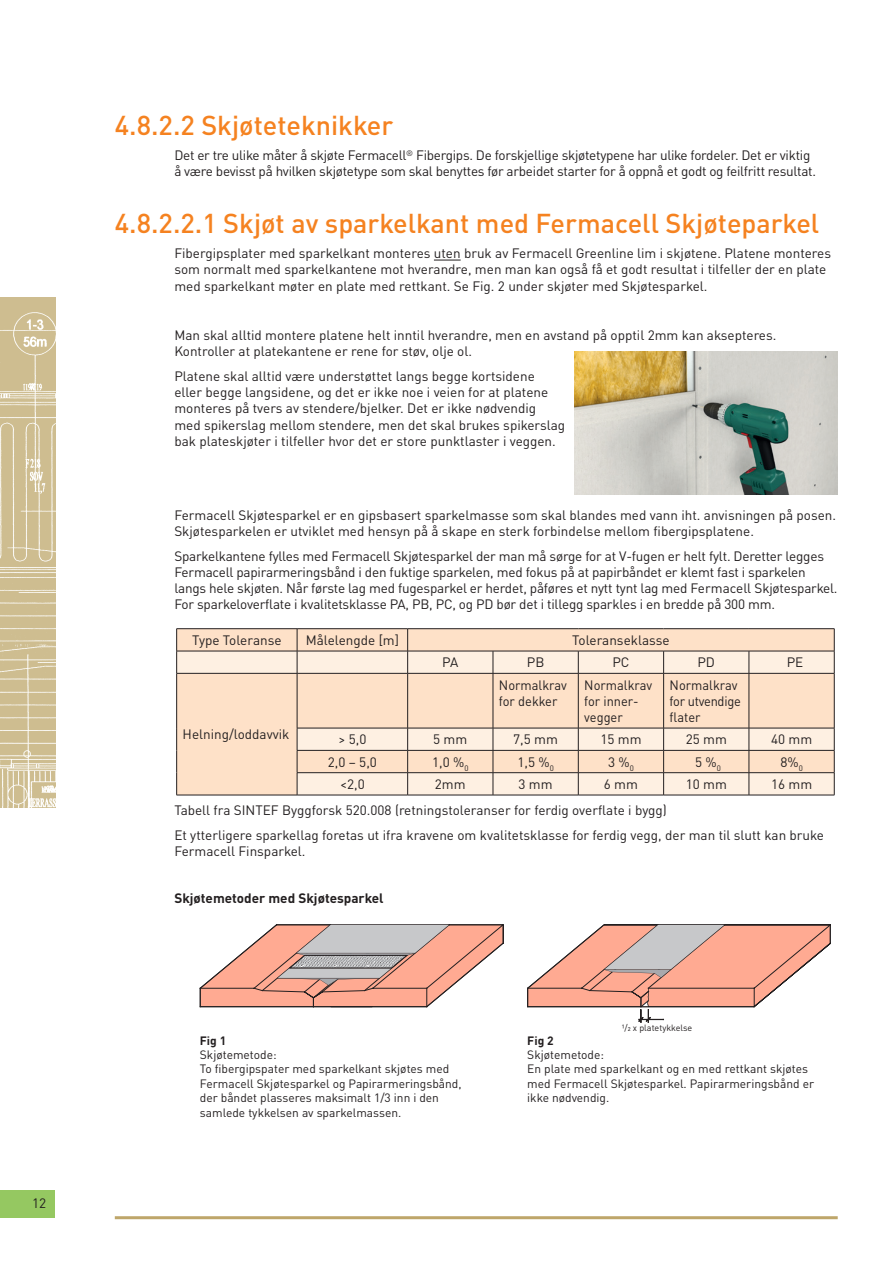
<style>
.page{position:relative;width:893px;height:1263px;background:#fff}
.page>*{position:absolute;margin:0;border:0;box-sizing:border-box;transform-origin:0 0}
.t1{font:500 27px "DINOT";color:#f58220}
.t2{font:13.5px/16.2px "DINOT";color:#231f20}
.t3{font:13.5px/16.2px "DINOT";letter-spacing:-.02em;color:#231f20}
.t4{font:13.5px/16.2px "DINOT";color:#231f20;scale:.95 1}
.t5{font:700 13.5px "DINOT";color:#231f20}
.t6{font:12px/14.4px "DINOT";color:#231f20}
.t7{font:700 12px "DINOT";color:#231f20}
.t8{font:9px "DINOT";color:#231f20}
</style>
<div class="page">
<hr style="left:115px;top:1216px;width:723px;height:3px;background:#bea66a">
<div style="left:0;top:1191px;width:54px;height:27px;background:#95c861"></div>
<img style="left:0;top:298px;width:55px;height:510px">
<svg style="left:434px;top:260px;width:27px;height:1px"></svg>
<img style="left:574px;top:352px;width:264px;height:142px">
<svg style="left:177px;top:629px;width:657px;height:22px;background:#f6dac2"></svg>
<svg style="left:177px;top:652px;width:657px;height:143px;background:#fbe4d0"></svg>
<hr style="left:176px;top:628px;width:121px;height:1px;background:#231f20">
<hr style="left:297px;top:628px;width:111px;height:1px;background:#231f20">
<hr style="left:408px;top:628px;width:85px;height:1px;background:#231f20">
<hr style="left:493px;top:628px;width:85px;height:1px;background:#231f20">
<hr style="left:578px;top:628px;width:86px;height:1px;background:#231f20">
<hr style="left:664px;top:628px;width:85px;height:1px;background:#231f20">
<hr style="left:749px;top:628px;width:85px;height:1px;background:#231f20">
<hr style="left:176px;top:651px;width:121px;height:1px;background:#231f20">
<svg style="left:176px;top:629px;width:1px;height:44px"></svg>
<hr style="left:297px;top:651px;width:111px;height:1px;background:#231f20">
<svg style="left:297px;top:629px;width:1px;height:44px"></svg>
<hr style="left:408px;top:651px;width:85px;height:1px;background:#231f20">
<svg style="left:407px;top:629px;width:1px;height:44px"></svg>
<hr style="left:493px;top:651px;width:85px;height:1px;background:#231f20">
<svg style="left:493px;top:651px;width:1px;height:22px"></svg>
<hr style="left:578px;top:651px;width:86px;height:1px;background:#231f20">
<svg style="left:578px;top:651px;width:1px;height:22px"></svg>
<hr style="left:664px;top:651px;width:85px;height:1px;background:#231f20">
<svg style="left:663px;top:651px;width:1px;height:22px"></svg>
<hr style="left:749px;top:651px;width:85px;height:1px;background:#231f20">
<svg style="left:749px;top:651px;width:1px;height:22px"></svg>
<svg style="left:834px;top:629px;width:1px;height:44px"></svg>
<hr style="left:176px;top:673px;width:121px;height:1px;background:#231f20">
<hr style="left:176px;top:673px;width:1px;height:55px;background:#231f20">
<hr style="left:297px;top:673px;width:111px;height:1px;background:#231f20">
<hr style="left:297px;top:673px;width:1px;height:55px;background:#231f20">
<hr style="left:408px;top:673px;width:85px;height:1px;background:#231f20">
<hr style="left:407px;top:673px;width:1px;height:55px;background:#231f20">
<hr style="left:493px;top:673px;width:85px;height:1px;background:#231f20">
<hr style="left:493px;top:673px;width:1px;height:55px;background:#231f20">
<hr style="left:578px;top:673px;width:86px;height:1px;background:#231f20">
<hr style="left:578px;top:673px;width:1px;height:55px;background:#231f20">
<hr style="left:664px;top:673px;width:85px;height:1px;background:#231f20">
<hr style="left:663px;top:673px;width:1px;height:55px;background:#231f20">
<hr style="left:749px;top:673px;width:85px;height:1px;background:#231f20">
<hr style="left:749px;top:673px;width:1px;height:55px;background:#231f20">
<hr style="left:834px;top:673px;width:1px;height:55px;background:#231f20">
<hr style="left:297px;top:728px;width:111px;height:1px;background:#231f20">
<hr style="left:408px;top:728px;width:85px;height:1px;background:#231f20">
<hr style="left:493px;top:728px;width:85px;height:1px;background:#231f20">
<hr style="left:578px;top:728px;width:86px;height:1px;background:#231f20">
<hr style="left:664px;top:728px;width:85px;height:1px;background:#231f20">
<hr style="left:749px;top:728px;width:85px;height:1px;background:#231f20">
<hr style="left:297px;top:750px;width:111px;height:1px;background:#231f20">
<hr style="left:408px;top:750px;width:85px;height:1px;background:#231f20">
<hr style="left:493px;top:750px;width:85px;height:1px;background:#231f20">
<hr style="left:578px;top:750px;width:86px;height:1px;background:#231f20">
<hr style="left:664px;top:750px;width:85px;height:1px;background:#231f20">
<hr style="left:749px;top:750px;width:85px;height:1px;background:#231f20">
<svg style="left:176px;top:728px;width:1px;height:67px"></svg>
<hr style="left:297px;top:772px;width:111px;height:1px;background:#231f20">
<svg style="left:297px;top:728px;width:1px;height:67px"></svg>
<hr style="left:408px;top:772px;width:85px;height:1px;background:#231f20">
<svg style="left:407px;top:728px;width:1px;height:67px"></svg>
<hr style="left:493px;top:772px;width:85px;height:1px;background:#231f20">
<svg style="left:493px;top:728px;width:1px;height:67px"></svg>
<hr style="left:578px;top:772px;width:86px;height:1px;background:#231f20">
<svg style="left:578px;top:728px;width:1px;height:67px"></svg>
<hr style="left:664px;top:772px;width:85px;height:1px;background:#231f20">
<svg style="left:663px;top:728px;width:1px;height:67px"></svg>
<hr style="left:749px;top:772px;width:85px;height:1px;background:#231f20">
<svg style="left:749px;top:728px;width:1px;height:67px"></svg>
<svg style="left:834px;top:728px;width:1px;height:67px"></svg>
<hr style="left:176px;top:795px;width:121px;height:1px;background:#231f20">
<hr style="left:297px;top:795px;width:111px;height:1px;background:#231f20">
<hr style="left:408px;top:795px;width:85px;height:1px;background:#231f20">
<hr style="left:493px;top:795px;width:85px;height:1px;background:#231f20">
<hr style="left:578px;top:795px;width:86px;height:1px;background:#231f20">
<hr style="left:664px;top:795px;width:85px;height:1px;background:#231f20">
<hr style="left:749px;top:795px;width:85px;height:1px;background:#231f20">
<svg style="left:200px;top:924px;width:304px;height:83px"></svg>
<svg style="left:527px;top:924px;width:304px;height:99px"></svg>
<p class="t2" style="left:32px;top:1195px;width:16px">12</p>
<h1 class="t1" style="left:115px;top:108px;width:280px">4.8.2.2 Skjøteteknikker</h1>
<p class="t3" style="left:174px;top:147px;width:643px">Det er tre ulike måter å skjøte Fermacell<sup>®</sup> Fibergips. De forskjellige skjøtetypene har ulike fordeler. Det er viktig å være bevisst på hvilken skjøtetype som skal benyttes før arbeidet starter for å oppnå et godt og feilfritt resultat.</p>
<h1 class="t1" style="left:115px;top:206px;width:706px">4.8.2.2.1 Skjøt av sparkelkant med Fermacell Skjøteparkel</h1>
<p class="t2" style="left:174px;top:245px;width:658px">Fibergipsplater med sparkelkant monteres uten bruk av Fermacell Greenline lim i skjøtene. Platene monteres som normalt med sparkelkantene mot hverandre, men man kan også få et godt resultat i tilfeller der en plate med sparkelkant møter en plate med rettkant. Se Fig. 2 under skjøter med Skjøtesparkel.</p>
<p class="t2" style="left:174px;top:327px;width:604px">Man skal alltid montere platene helt inntil hverandre, men en avstand på opptil 2mm kan aksepteres.<br>Kontroller at platekantene er rene for støv, olje ol.</p>
<p class="t2" style="left:174px;top:368px;width:392px">Platene skal alltid være understøttet langs begge kortsidene eller begge langsidene, og det er ikke noe i veien for at platene monteres på tvers av stendere/bjelker. Det er ikke nødvendig med spikerslag mellom stendere, men det skal brukes spikerslag bak plateskjøter i tilfeller hvor det er store punktlaster i veggen.</p>
<p class="t2" style="left:174px;top:507px;width:663px">Fermacell Skjøtesparkel er en gipsbasert sparkelmasse som skal blandes med vann iht. anvisningen på posen.<br>Skjøtesparkelen er utviklet med hensyn på å skape en sterk forbindelse mellom fibergipsplatene.</p>
<p class="t2" style="left:174px;top:547px;width:665px">Sparkelkantene fylles med Fermacell Skjøtesparkel der man må sørge for at V-fugen er helt fylt. Deretter legges Fermacell papirarmeringsbånd i den fuktige sparkelen, med fokus på at papirbåndet er klemt fast i sparkelen langs hele skjøten. Når første lag med fugesparkel er herdet, påføres et nytt tynt lag med Fermacell Skjøtesparkel.<br>For sparkeloverflate i kvalitetsklasse PA, PB, PC, og PD bør det i tillegg sparkles i en bredde på 300 mm.</p>
<p class="t2" style="left:192px;top:632px;width:91px">Type Toleranse</p>
<p class="t2" style="left:306px;top:632px;width:95px">Målelengde [m]</p>
<p class="t2" style="left:572px;top:632px;width:99px">Toleranseklasse</p>
<p class="t2" style="left:442px;top:654px;width:18px">PA</p>
<p class="t2" style="left:527px;top:654px;width:19px">PB</p>
<p class="t2" style="left:612px;top:654px;width:19px">PC</p>
<p class="t2" style="left:697px;top:654px;width:19px">PD</p>
<p class="t2" style="left:787px;top:654px;width:18px">PE</p>
<p class="t4" style="left:499px;top:676px;width:73px">Normalkrav for dekker</p>
<p class="t4" style="left:584px;top:676px;width:73px">Normalkrav for inner&shy;vegger</p>
<p class="t4" style="left:670px;top:676px;width:76px">Normalkrav for utvendige flater</p>
<p class="t2" style="left:183px;top:726px;width:108px">Helning/loddavvik</p>
<p class="t2" style="left:338px;top:731px;width:30px">&gt; 5,0</p>
<p class="t2" style="left:433px;top:731px;width:36px">5 mm</p>
<p class="t2" style="left:513px;top:731px;width:46px">7,5 mm</p>
<p class="t2" style="left:600px;top:731px;width:43px">15 mm</p>
<p class="t2" style="left:686px;top:731px;width:43px">25 mm</p>
<p class="t2" style="left:771px;top:731px;width:43px">40 mm</p>
<p class="t2" style="left:328px;top:753px;width:51px">2,0 – 5,0</p>
<p class="t2" style="left:432px;top:753px;width:38px">1,0 %<sub>0</sub></p>
<p class="t2" style="left:517px;top:753px;width:38px">1,5 %<sub>0</sub></p>
<p class="t2" style="left:608px;top:753px;width:27px">3 %<sub>0</sub></p>
<p class="t2" style="left:695px;top:753px;width:27px">5 %<sub>0</sub></p>
<p class="t2" style="left:780px;top:753px;width:24px">8%<sub>0</sub></p>
<p class="t2" style="left:340px;top:776px;width:26px">&lt;2,0</p>
<p class="t2" style="left:435px;top:776px;width:32px">2mm</p>
<p class="t2" style="left:519px;top:776px;width:36px">3 mm</p>
<p class="t2" style="left:604px;top:776px;width:36px">6 mm</p>
<p class="t2" style="left:686px;top:776px;width:43px">10 mm</p>
<p class="t2" style="left:771px;top:776px;width:43px">16 mm</p>
<p class="t2" style="left:174px;top:798px;width:651px;line-height:24.8px">Tabell fra SINTEF Byggforsk 520.008 (retningstoleranser for ferdig overflate i bygg)<br>Et ytterligere sparkellag foretas ut ifra kravene om kvalitetsklasse for ferdig vegg, der man til slutt kan bruke</p>
<p class="t2" style="left:174px;top:843px;width:133px">Fermacell Finsparkel.</p>
<p class="t5" style="left:174px;top:890px;width:211px">Skjøtemetoder med Skjøtesparkel</p>
<p class="t7" style="left:200px;top:1032px;width:28px">Fig 1</p>
<p class="t6" style="left:200px;top:1047px;width:263px">Skjøtemetode:<br>To fibergipspater med sparkelkant skjøtes med Fermacell Skjøtesparkel og Papirarmeringsbånd, der båndet plasseres maksimalt 1/3 inn i den samlede tykkelsen av sparkelmassen.</p>
<p class="t8" style="left:622px;top:1022px;width:72px">1/2 x platetykkelse</p>
<p class="t7" style="left:527px;top:1032px;width:28px">Fig 2</p>
<p class="t6" style="left:527px;top:1047px;width:288px">Skjøtemetode:<br>En plate med sparkelkant og en med rettkant skjøtes med Fermacell Skjøtesparkel. Papirarmeringsbånd er ikke nødvendig.</p>
</div>
